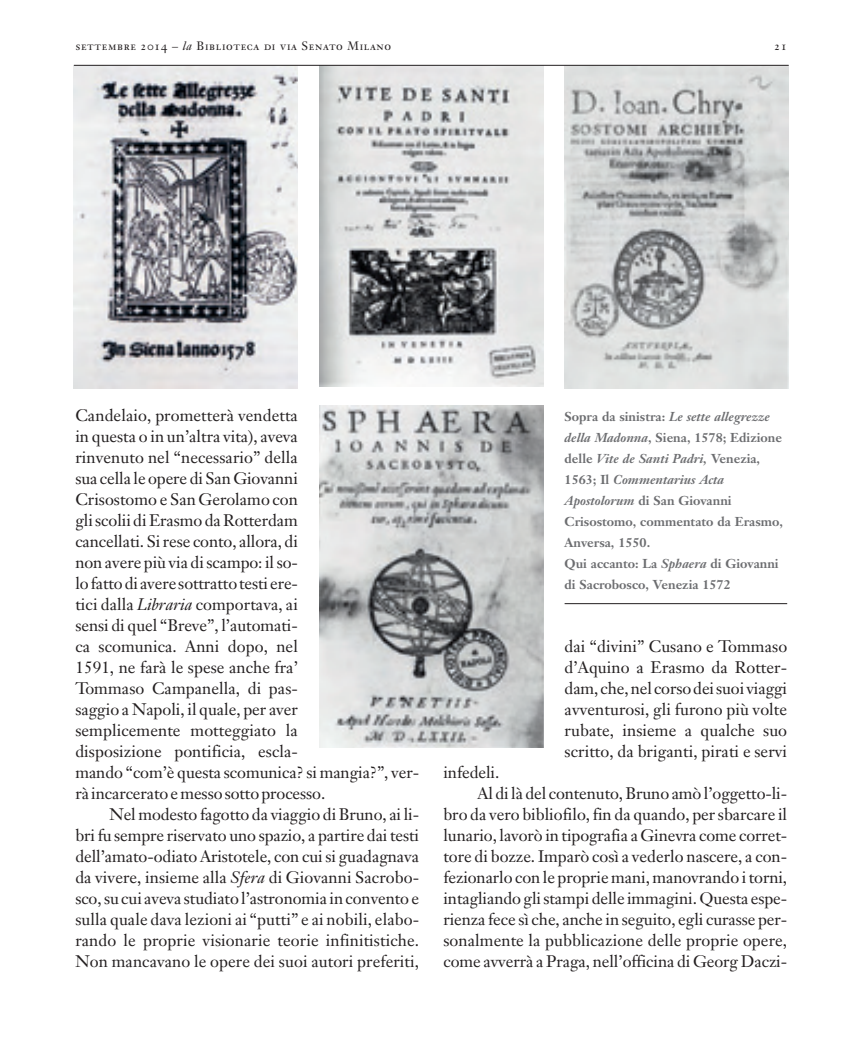
<style>
.page{position:relative;width:851px;height:1063px;background:#fff}
.page>*{position:absolute;margin:0;border:0;box-sizing:border-box;transform-origin:0 0}
.t1{font:16.5px/21px "Janson Text";color:#231f20;text-align:justify}
.t2{font:700 12.75px/21px "Janson Text";color:#6c6d70}
.t3{font:12px "Janson Text Roman SC";letter-spacing:.05em;color:#231f20}
.s1{font-family:"Janson Text Italic Os F"}
.s2{font-style:italic}
</style>
<div class="page">
<img style="left:74px;top:66px;width:224px;height:322px">
<img style="left:319px;top:66px;width:224px;height:320px">
<img style="left:564px;top:66px;width:224px;height:322px">
<hr style="left:564px;top:603px;width:223px;height:1px;background:#231f20">
<img style="left:319px;top:405px;width:224px;height:343px">
<hr style="left:74px;top:65px;width:714px;height:1px;background:#231f20">
<p class="t3" style="left:75px;top:41px;width:317px">settembre 2014 – <span class="s1">la</span> Biblioteca di via Senato Milano</p>
<p class="t3" style="left:774px;top:41px;width:15px">21</p>
<p class="t1" style="left:75px;top:406px;width:345px;text-align:left">Candelaio, prometterà vendetta<br>in questa o in un’altra vita), aveva<br>rinvenuto nel “necessario” della<br>sua cella le opere di San Giovanni<br>Crisostomo e San Gerolamo con<br>gli scolii di Erasmo da Rotterdam<br>cancellati. Si rese conto, allora, di<br>non avere più via di scampo: il so-<br>lo fatto di avere sottratto testi ere-<br>tici dalla <span class="s2">Libraria</span> comportava, ai<br>sensi di quel “Breve”, l’automati-<br>ca scomunica. Anni dopo, nel<br>1591, ne farà le spese anche fra’<br>Tommaso Campanella, di pas-<br>saggio a Napoli, il quale, per aver<br>semplicemente motteggiato la<br>disposizione pontificia, escla-<br>mando “com’è questa scomunica? si mangia?”, ver&shy;rà incarcerato e messo sotto processo.</p>
<p class="t1" style="left:75px;top:805px;width:345px;text-indent:34px">Nel modesto fagotto da viaggio di Bruno, ai li&shy;bri fu sempre riservato uno spazio, a partire dai testi dell’amato-odiato Aristotele, con cui si guadagnava da vivere, insieme alla <span class="s2">Sfera</span> di Giovanni Sacrobo&shy;sco, su cui aveva studiato l’astronomia in convento e sulla quale dava lezioni ai “putti” e ai nobili, elabo&shy;rando le proprie visionarie teorie infinitistiche.<br>Non mancavano le opere dei suoi autori preferiti,</p>
<p class="t2" style="left:564px;top:407px;width:220px">Sopra da sinistra: <span class="s2">Le sette allegrezze della Madonna</span>, Siena, 1578; Edizione delle <span class="s2">Vite de Santi Padri,</span> Venezia,<br>1563; Il <span class="s2">Commentarius Acta<br>Apostolorum</span> di San Giovanni<br>Crisostomo, commentato da Erasmo,<br>Anversa, 1550.<br>Qui accanto: La <span class="s2">Sphaera</span> di Giovanni di Sacrobosco, Venezia 1572</p>
<p class="t1" style="left:564px;top:637px;width:224px">dai “divini” Cusano e Tommaso d’Aquino a Erasmo da Rotter&shy;dam, che, nel corso dei suoi viaggi avventurosi, gli furono più volte rubate, insieme a qualche suo scritto, da briganti, pirati e servi</p>
<p class="t1" style="left:443px;top:763px;width:57px">infedeli.</p>
<p class="t1" style="left:477px;top:784px;width:311px">Al di là del contenuto, Bruno amò l’oggetto-li-</p>
<p class="t1" style="left:443px;top:805px;width:345px">bro da vero bibliofilo, fin da quando, per sbarcare il</p>
<p class="t1" style="left:443px;top:826px;width:345px">lunario, lavorò in tipografia a Ginevra come corret-</p>
<p class="t1" style="left:443px;top:847px;width:345px">tore di bozze. Imparò così a vederlo nascere, a con-</p>
<p class="t1" style="left:443px;top:868px;width:345px">fezionarlo con le proprie mani, manovrando i torni,</p>
<p class="t1" style="left:443px;top:889px;width:345px">intagliando gli stampi delle immagini. Questa espe-</p>
<p class="t1" style="left:443px;top:910px;width:345px">rienza fece sì che, anche in seguito, egli curasse per-</p>
<p class="t1" style="left:443px;top:931px;width:345px">sonalmente la pubblicazione delle proprie opere,</p>
<p class="t1" style="left:443px;top:952px;width:345px">come avverrà a Praga, nell’officina di Georg Daczi-</p>
</div>
